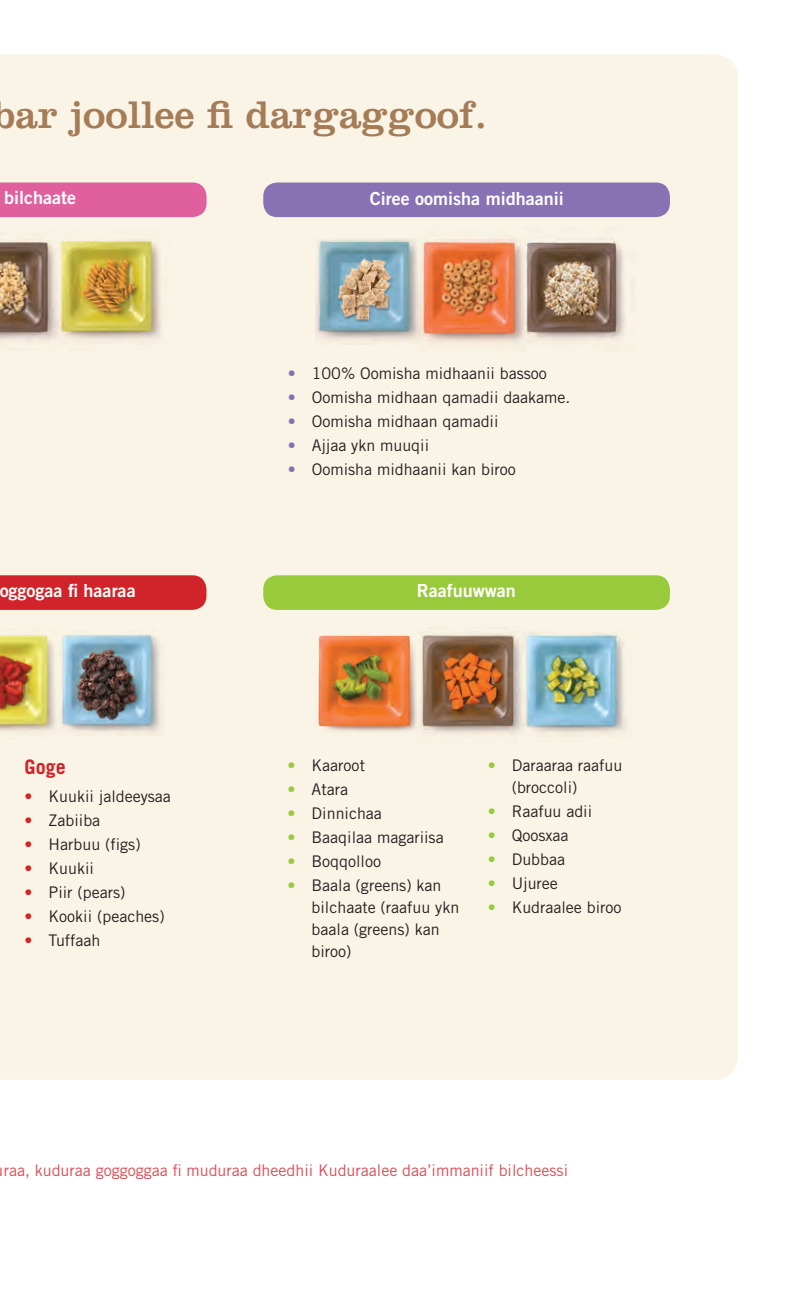
<style>
.page{position:relative;width:793px;height:1297px;background:#fff}
.page>*{position:absolute;margin:0;border:0;box-sizing:border-box;transform-origin:0 0}
.t1{font:40px "Clarendon LT Std";color:#a57c58}
.t2{font:700 20px "Trade Gothic LT Std";color:#d1232a}
.t3{font:18px "Trade Gothic LT Std Bd 2";color:#fff}
.t4{font:16px/22px "Trade Gothic LT Std";color:#231f20}
.t5{font:16px "Trade Gothic LT Std";color:#db4c54}
.s1{color:#8972b3}
.s2{color:#d1232a}
.s3{color:#99ca3b}
</style>
<div class="page">
<div style="left:0;top:54px;width:738px;height:1025px;background:#f9f4e5"></div>
<div style="left:263px;top:182px;width:407px;height:35px;background:#8972b3;border-radius:14px"></div>
<img style="left:315px;top:239px;width:102px;height:106px">
<img style="left:417px;top:226px;width:113px;height:126px">
<img style="left:510px;top:226px;width:125px;height:125px">
<div style="left:263px;top:575px;width:407px;height:35px;background:#99ca3b;border-radius:14px"></div>
<img style="left:313px;top:634px;width:103px;height:101px">
<img style="left:416px;top:626px;width:108px;height:117px">
<img style="left:521px;top:630px;width:110px;height:112px">
<div style="left:0;top:575px;width:206px;height:35px;background:#d1232a"></div>
<img style="left:0;top:624px;width:58px;height:115px">
<img style="left:60px;top:630px;width:104px;height:105px">
<div style="left:0;top:182px;width:206px;height:35px;background:#df609c"></div>
<img style="left:0;top:228px;width:68px;height:122px">
<img style="left:43px;top:230px;width:128px;height:121px">
<h1 class="t1" style="left:-7px;top:91px;width:495px">bar joollee fi dargaggoof.</h1>
<p class="t3" style="left:4px;top:187px;width:74px">bilchaate</p>
<p class="t3" style="left:370px;top:187px;width:196px">Ciree oomisha midhaanii</p>
<p class="t4" style="left:288px;top:362px;width:261px"><span class="s1">•</span> 100% Oomisha midhaanii bassoo</p>
<p class="t4" style="left:288px;top:386px;width:284px"><span class="s1">•</span> Oomisha midhaan qamadii daakame.</p>
<p class="t4" style="left:288px;top:410px;width:212px"><span class="s1">•</span> Oomisha midhaan qamadii</p>
<p class="t4" style="left:288px;top:434px;width:143px"><span class="s1">•</span> Ajjaa ykn muuqii</p>
<p class="t4" style="left:288px;top:458px;width:230px"><span class="s1">•</span> Oomisha midhaanii kan biroo</p>
<p class="t3" style="left:0;top:579px;width:137px">oggogaa fi haaraa</p>
<p class="t3" style="left:417px;top:579px;width:101px">Raafuuwwan</p>
<p class="t2" style="left:25px;top:754px;width:43px">Goge</p>
<p class="t4" style="left:25px;top:785px;width:148px"><span class="s2">•</span> Kuukii jaldeeysaa</p>
<p class="t4" style="left:25px;top:809px;width:77px"><span class="s2">•</span> Zabiiba</p>
<p class="t4" style="left:25px;top:833px;width:117px"><span class="s2">•</span> Harbuu (figs)</p>
<p class="t4" style="left:25px;top:857px;width:71px"><span class="s2">•</span> Kuukii</p>
<p class="t4" style="left:25px;top:881px;width:102px"><span class="s2">•</span> Piir (pears)</p>
<p class="t4" style="left:25px;top:905px;width:142px"><span class="s2">•</span> Kookii (peaches)</p>
<p class="t4" style="left:25px;top:929px;width:77px"><span class="s2">•</span> Tuffaah</p>
<p class="t4" style="left:287px;top:754px;width:79px"><span class="s3">•</span> Kaaroot</p>
<p class="t4" style="left:287px;top:778px;width:62px"><span class="s3">•</span> Atara</p>
<p class="t4" style="left:287px;top:802px;width:96px"><span class="s3">•</span> Dinnichaa</p>
<p class="t4" style="left:287px;top:826px;width:157px"><span class="s3">•</span> Baaqilaa magariisa</p>
<p class="t4" style="left:287px;top:850px;width:95px"><span class="s3">•</span> Boqqolloo</p>
<p class="t4" style="left:311px;top:874px;width:149px;text-indent:-24px"><span class="s3">•</span> Baala (greens) kan bilchaate (raafuu ykn baala (greens) kan biroo)</p>
<p class="t4" style="left:511px;top:754px;width:112px;text-indent:-24px"><span class="s3">•</span> Daraaraa raafuu (broccoli)</p>
<p class="t4" style="left:487px;top:800px;width:106px"><span class="s3">•</span> Raafuu adii</p>
<p class="t4" style="left:487px;top:824px;width:82px"><span class="s3">•</span> Qoosxaa</p>
<p class="t4" style="left:487px;top:848px;width:79px"><span class="s3">•</span> Dubbaa</p>
<p class="t4" style="left:487px;top:872px;width:72px"><span class="s3">•</span> Ujuree</p>
<p class="t4" style="left:487px;top:896px;width:135px"><span class="s3">•</span> Kudraalee biroo</p>
<p class="t5" style="left:4px;top:1160px;width:566px">raa, kuduraa goggoggaa fi muduraa dheedhii Kuduraalee daa’immaniif bilcheessi</p>
</div>
